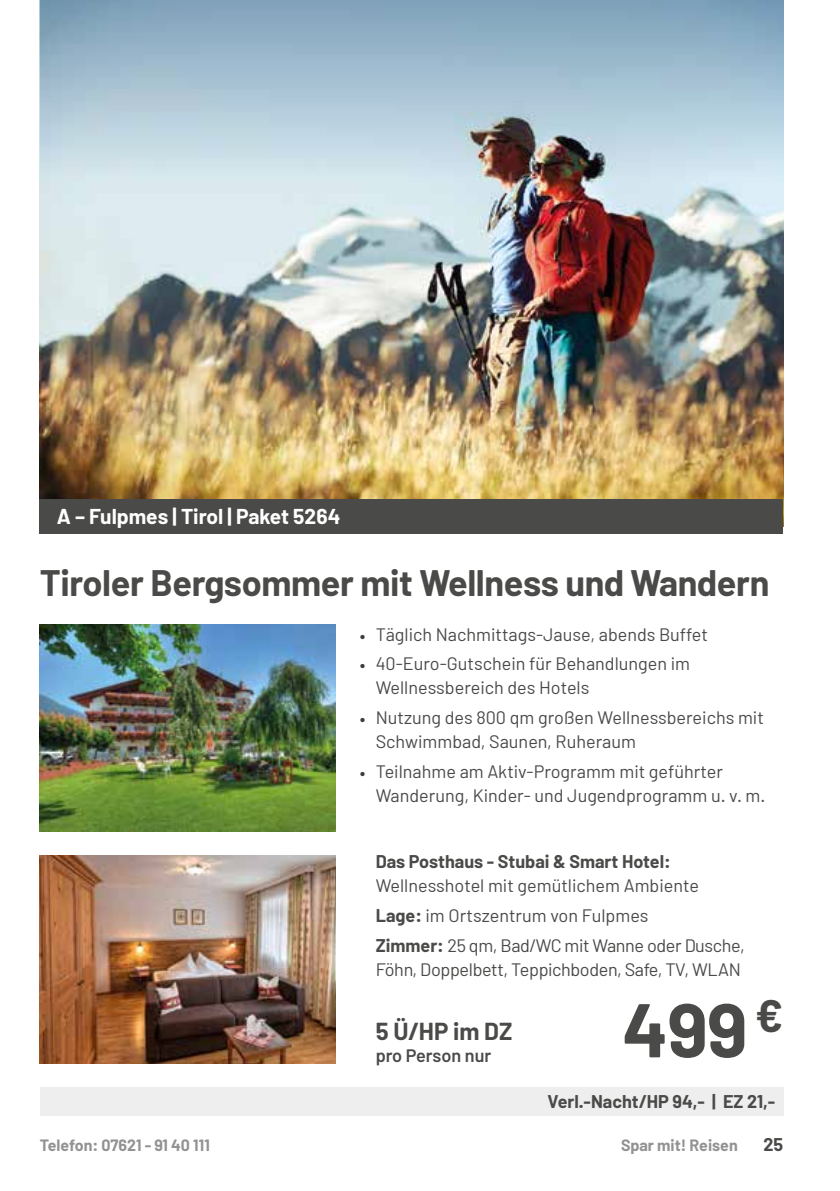
<style>
.page{position:relative;width:840px;height:1191px;background:#fff}
.page>*{position:absolute;margin:0;border:0;box-sizing:border-box;transform-origin:0 0}
.t1{font:700 76px "Barlow";color:#4a4a49}
.t2{font:700 36px "Barlow";letter-spacing:-.01em;color:#4a4a49}
.t3{font:700 24px "Barlow";color:#4a4a49}
.t4{font:700 21px "Barlow";color:#fff}
.t5{font:18px/24px "Barlow";color:#4a4a49}
.t6{font:700 18px "Barlow";color:#4a4a49}
.t7{font:18px "Barlow";letter-spacing:-.02em;color:#4a4a49}
.t8{font:600 18px "Barlow";color:#4a4a49}
.t9{font:700 16px "Barlow";color:#929292}
.s1{font-size:18.2px;color:#3c3c3b}
.s2{font-weight:700}
</style>
<div class="page">
<img style="left:40px;top:178px;width:742px;height:322px">
<img style="left:40px;top:624px;width:295px;height:208px">
<img style="left:40px;top:856px;width:295px;height:207px">
<div style="left:40px;top:1087px;width:742px;height:29px;background:#eee"></div>
<svg style="left:40px;top:0;width:742px;height:178px;background:#a4bdcc"></svg>
<div style="left:40px;top:500px;width:742px;height:34px;background:#4a4a49"></div>
<p class="t4" style="left:57px;top:503px;width:285px">A – Fulpmes | Tirol | Paket 5264</p>
<h2 class="t2" style="left:40px;top:560px;width:730px">Tiroler Bergsommer mit Wellness und Wandern</h2>
<p class="t5" style="left:359px;top:622px;width:349px"><span class="s1">•</span> Täglich Nachmittags-Jause, abends Buffet</p>
<p class="t5" style="left:375px;top:651px;width:316px;text-indent:-16px"><span class="s1">•</span> 40-Euro-Gutschein für Behandlungen im<br>Wellnessbereich des Hotels</p>
<p class="t5" style="left:375px;top:705px;width:389px;text-indent:-16px"><span class="s1">•</span> Nutzung des 800 qm großen Wellnessbereichs mit<br>Schwimmbad, Saunen, Ruheraum</p>
<p class="t5" style="left:375px;top:758px;width:391px;text-indent:-16px"><span class="s1">•</span> Teilnahme am Aktiv-Programm mit geführter<br>Wanderung, Kinder- und Jugendprogramm u. v. m.</p>
<p class="t6" style="left:375px;top:850px;width:296px">Das Posthaus - Stubai &amp; Smart Hotel:</p>
<p class="t5" style="left:375px;top:870px;width:370px;line-height:29.6px">Wellnesshotel mit gemütlichem Ambiente<br><span class="s2">Lage:</span> im Ortszentrum von Fulpmes<br><span class="s2">Zimmer:</span> 25 qm, Bad/WC mit Wanne oder Dusche,</p>
<p class="t7" style="left:375px;top:958px;width:366px">Föhn, Doppelbett, Teppichboden, Safe, TV, WLAN</p>
<h3 class="t3" style="left:375px;top:1016px;width:138px">5 Ü/HP im DZ</h3>
<p class="t8" style="left:375px;top:1044px;width:117px">pro Person nur</p>
<h1 class="t1" style="left:621px;top:982px;width:162px">499 <sup>€</sup></h1>
<p class="t6" style="left:547px;top:1090px;width:229px">Verl.-Nacht/HP 94,- | EZ 21,-</p>
<p class="t9" style="left:40px;top:1135px;width:171px">Telefon: 07621 - 91 40 111</p>
<p class="t9" style="left:620px;top:1135px;width:118px">Spar mit! Reisen</p>
<p class="t6" style="left:763px;top:1133px;width:21px">25</p>
</div>
